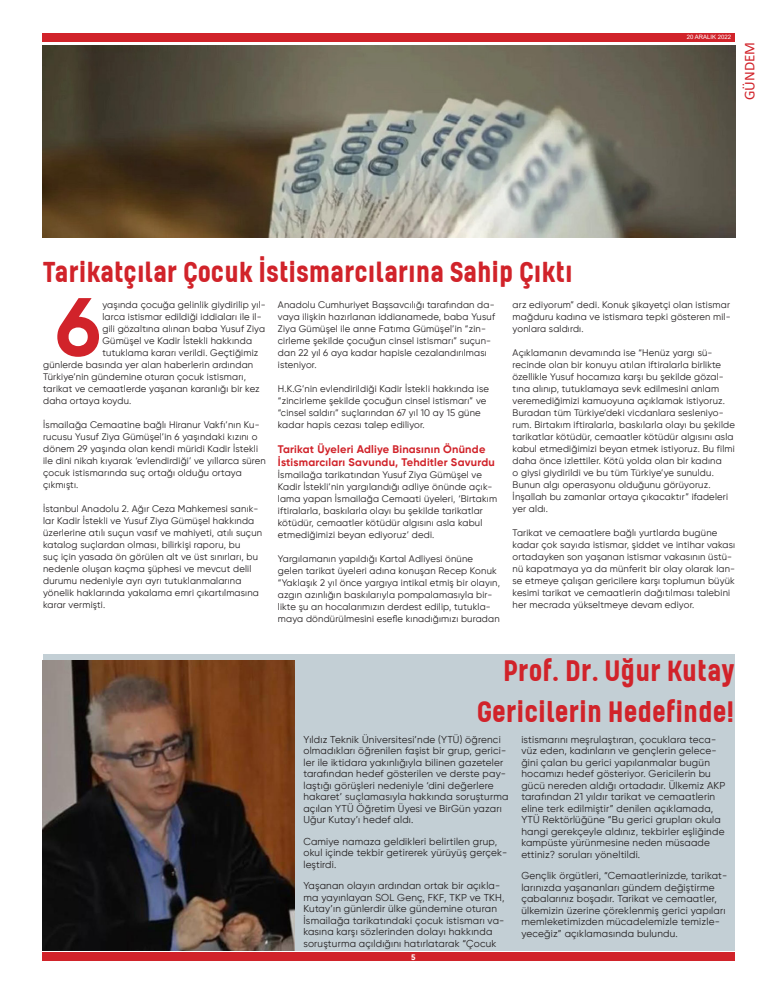
<style>
.page{position:relative;width:777px;height:993px;background:#fff}
.page>*{position:absolute;margin:0;border:0;box-sizing:border-box;transform-origin:0 0}
.t1{font:700 82.2px "Gilroy";color:#d1232a}
.t2{font:700 34px/40.8px "Kelpt A1";color:#d1232a;text-align:right}
.t3{font:700 33px "Kelpt A1";color:#d1232a}
.t4{font:15px "Calibri";color:#d1232a}
.t5{font:700 11px/13.2px "Gilroy";letter-spacing:.02em;color:#d1232a}
.t6{font:10px/11.5px "Gilroy";letter-spacing:.02em;color:#231f20}
.t7{font:9.5px/12px "Gilroy";letter-spacing:.02em;color:#231f20}
.t8{font:700 8px "Gilroy";color:#fff}
.t9{font:6px "Arial";color:#fff}
</style>
<div class="page">
<div style="left:42px;top:33px;width:692px;height:9px;background:#d1232a"></div>
<div style="left:42px;top:952px;width:692px;height:8px;background:#d1232a"></div>
<img style="left:43px;top:45px;width:692px;height:192px">
<div style="left:43px;top:654px;width:691px;height:296px;background:#c3cfd5"></div>
<img style="left:42px;top:660px;width:253px;height:290px">
<p class="t3" style="left:43px;top:253px;width:531px">Tarikatçılar Çocuk İstismarcılarına Sahip Çıktı</p>
<p class="t9" style="left:686px;top:33px;width:46px">20 ARALIK 2022</p>
<h3 class="t4" style="left:739px;top:100px;width:60px;rotate:-90deg">GÜNDEM</h3>
<p class="t1" style="left:55px;top:275px;width:47px">6</p>
<p class="t7" style="left:102px;top:298px;width:165px">yaşında çocuğa gelinlik giydirilip yıl-</p>
<p class="t7" style="left:102px;top:310px;width:161px">larca istismar edildiği iddiaları ile il-</p>
<p class="t7" style="left:102px;top:322px;width:164px">gili gözaltına alınan baba Yusuf Ziya</p>
<p class="t7" style="left:102px;top:334px;width:151px">Gümüşel ve Kadir İstekli hakkında</p>
<p class="t7" style="left:102px;top:346px;width:157px">tutuklama kararı verildi. Geçtiğimiz</p>
<p class="t7" style="left:43px;top:358px;width:211px">günlerde basında yer alan haberlerin ardından</p>
<p class="t7" style="left:43px;top:370px;width:204px">Türkiye’nin gündemine oturan çocuk istismarı,</p>
<p class="t7" style="left:43px;top:382px;width:218px">tarikat ve cemaatlerde yaşanan karanlığı bir kez</p>
<p class="t7" style="left:43px;top:394px;width:90px">daha ortaya koydu.</p>
<p class="t7" style="left:43px;top:418px;width:224px">İsmailağa Cemaatine bağlı Hiranur Vakfı’nın Ku&shy;rucusu Yusuf Ziya Gümüşel’in 6 yaşındaki kızını o dönem 29 yaşında olan kendi müridi Kadir İstekli ile dini nikah kıyarak ‘evlendirdiği’ ve yıllarca süren çocuk istismarında suç ortağı olduğu ortaya çıkmıştı.</p>
<p class="t7" style="left:43px;top:502px;width:220px">İstanbul Anadolu 2. Ağır Ceza Mahkemesi sanık&shy;lar Kadir İstekli ve Yusuf Ziya Gümüşel hakkında üzerlerine atılı suçun vasıf ve mahiyeti, atılı suçun katalog suçlardan olması, bilirkişi raporu, bu<br>suç için yasada ön görülen alt ve üst sınırları, bu nedenle oluşan kaçma şüphesi ve mevcut delil durumu nedeniyle ayrı ayrı tutuklanmalarına yönelik haklarında yakalama emri çıkartılmasına karar vermişti.</p>
<p class="t7" style="left:278px;top:298px;width:219px">Anadolu Cumhuriyet Başsavcılığı tarafından da&shy;vaya ilişkin hazırlanan iddianamede, baba Yusuf Ziya Gümüşel ile anne Fatıma Gümüşel’in “zin&shy;cirleme şekilde çocuğun cinsel istismarı” suçun&shy;dan 22 yıl 6 aya kadar hapisle cezalandırılması isteniyor.</p>
<p class="t7" style="left:278px;top:382px;width:212px">H.K.G’nin evlendirildiği Kadir İstekli hakkında ise “zincirleme şekilde çocuğun cinsel istismarı” ve “cinsel saldırı” suçlarından 67 yıl 10 ay 15 güne kadar hapis cezası talep ediliyor.</p>
<p class="t5" style="left:278px;top:442px;width:218px">Tarikat Üyeleri Adliye Binasının Önünde<br>İstismarcıları Savundu, Tehditler Savurdu</p>
<p class="t7" style="left:278px;top:468px;width:221px">İsmailağa tarikatından Yusuf Ziya Gümüşel ve Kadir İstekli’nin yargılandığı adliye önünde açık&shy;lama yapan İsmailağa Cemaati üyeleri, ‘Birtakım iftiralarla, baskılarla olayı bu şekilde tarikatlar kötüdür, cemaatler kötüdür algısını asla kabul etmediğimizi beyan ediyoruz’ dedi.</p>
<p class="t7" style="left:278px;top:552px;width:224px">Yargılamanın yapıldığı Kartal Adliyesi önüne gelen tarikat üyeleri adına konuşan Recep Konuk “Yaklaşık 2 yıl önce yargıya intikal etmiş bir olayın, azgın azınlığın baskılarıyla pompalamasıyla bir&shy;likte şu an hocalarımızın derdest edilip, tutukla&shy;maya döndürülmesini esefle kınadığımızı buradan</p>
<p class="t7" style="left:512px;top:298px;width:219px;text-align:justify">arz ediyorum” dedi. Konuk şikayetçi olan istismar mağduru kadına ve istismara tepki gösteren mil&shy;yonlara saldırdı.</p>
<p class="t7" style="left:512px;top:346px;width:224px">Açıklamanın devamında ise “Henüz yargı sü&shy;recinde olan bir konuyu atılan iftiralarla birlikte özellikle Yusuf hocamıza karşı bu şekilde gözal&shy;tına alınıp, tutuklamaya sevk edilmesini anlam veremediğimizi kamuoyuna açıklamak istiyoruz.<br>Buradan tüm Türkiye’deki vicdanlara sesleniyo&shy;rum. Birtakım iftiralarla, baskılarla olayı bu şekilde tarikatlar kötüdür, cemaatler kötüdür algısını asla kabul etmediğimizi beyan etmek istiyoruz. Bu filmi daha önce izlettiler. Kötü yolda olan bir kadına<br>o giysi giydirildi ve bu tüm Türkiye’ye sunuldu.<br>Bunun algı operasyonu olduğunu görüyoruz.<br>İnşallah bu zamanlar ortaya çıkacaktır” ifadeleri yer aldı.</p>
<p class="t7" style="left:512px;top:526px;width:224px">Tarikat ve cemaatlere bağlı yurtlarda bugüne kadar çok sayıda istismar, şiddet ve intihar vakası ortadayken son yaşanan istismar vakasının üstü&shy;nü kapatmaya ya da münferit bir olay olarak lan&shy;se etmeye çalışan gericilere karşı toplumun büyük kesimi tarikat ve cemaatlerin dağıtılması talebini her mecrada yükseltmeye devam ediyor.</p>
<p class="t2" style="left:477px;top:649px;width:259px">Prof. Dr. Uğur Kutay<br>Gericilerin Hedefinde!</p>
<p class="t6" style="left:303px;top:733px;width:206px">Yıldız Teknik Üniversitesi’nde (YTÜ) öğrenci olmadıkları öğrenilen faşist bir grup, gerici&shy;ler ile iktidara yakınlığıyla bilinen gazeteler tarafından hedef gösterilen ve derste pay&shy;laştığı görüşleri nedeniyle ‘dini değerlere hakaret’ suçlamasıyla hakkında soruşturma açılan YTÜ Öğretim Üyesi ve BirGün yazarı Uğur Kutay’ı hedef aldı.</p>
<p class="t6" style="left:303px;top:835px;width:205px">Camiye namaza geldikleri belirtilen grup, okul içinde tekbir getirerek yürüyüş gerçek&shy;leştirdi.</p>
<p class="t6" style="left:303px;top:879px;width:203px">Yaşanan olayın ardından ortak bir açıkla&shy;ma yayınlayan SOL Genç, FKF, TKP ve TKH, Kutay’ın günlerdir ülke gündemine oturan İsmailağa tarikatındaki çocuk istismarı va&shy;kasına karşı sözlerinden dolayı hakkında soruşturma açıldığını hatırlatarak “Çocuk</p>
<p class="t8" style="left:411px;top:951px;width:6px">5</p>
<p class="t6" style="left:521px;top:733px;width:206px">istismarını meşrulaştıran, çocuklara teca&shy;vüz eden, kadınların ve gençlerin gelece&shy;ğini çalan bu gerici yapılanmalar bugün hocamızı hedef gösteriyor. Gericilerin bu gücü nereden aldığı ortadadır. Ülkemiz AKP tarafından 21 yıldır tarikat ve cemaatlerin eline terk edilmiştir” denilen açıklamada, YTÜ Rektörlüğüne “Bu gerici grupları okula hangi gerekçeyle aldınız, tekbirler eşliğinde kampüste yürünmesine neden müsaade ettiniz? soruları yöneltildi.</p>
<p class="t6" style="left:521px;top:869px;width:207px">Gençlik örgütleri, “Cemaatlerinizde, tarikat&shy;larınızda yaşananları gündem değiştirme çabalarınız boşadır. Tarikat ve cemaatler, ülkemizin üzerine çöreklenmiş gerici yapıları memleketimizden mücadelemizle temizle&shy;yeceğiz” açıklamasında bulundu.</p>
</div>
